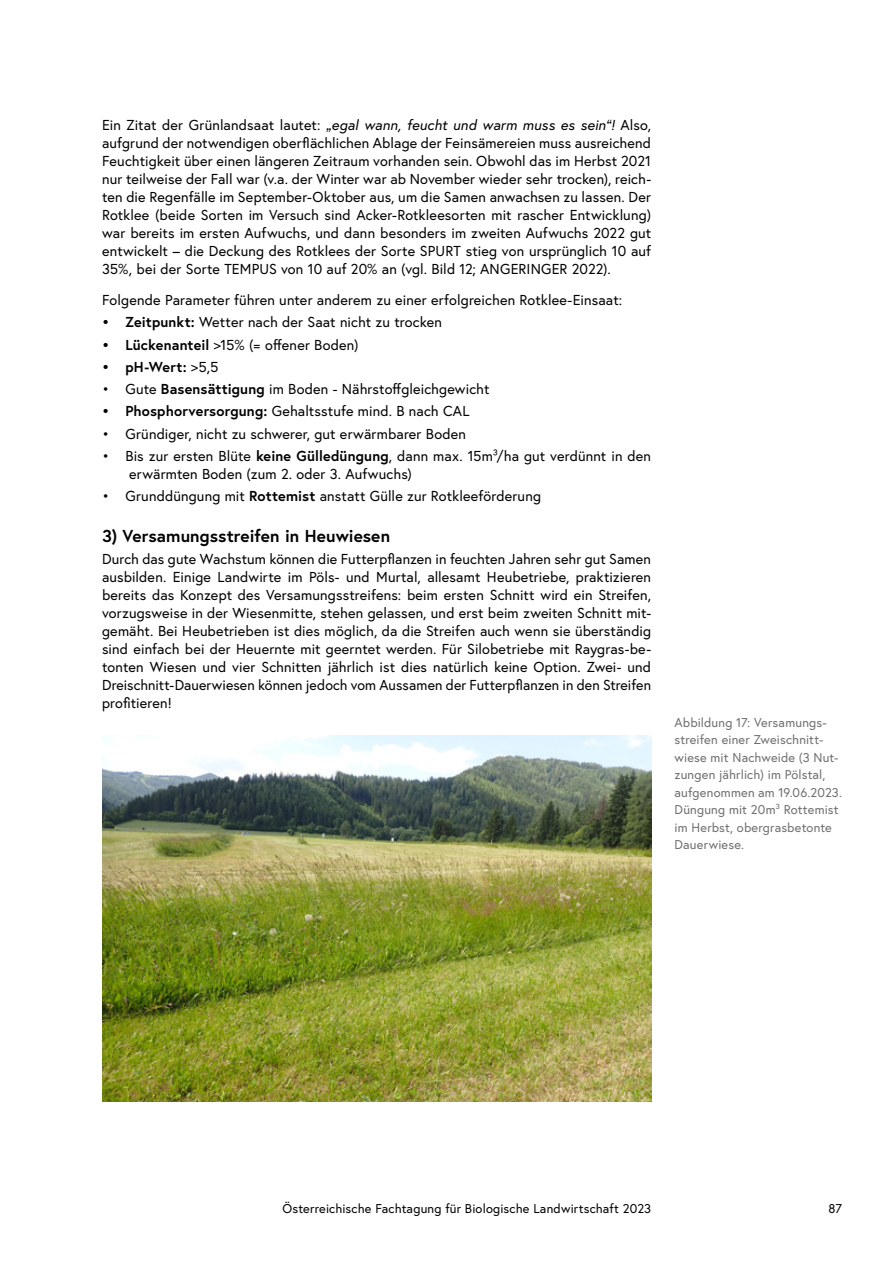
<style>
.page{position:relative;width:893px;height:1263px;background:#fff}
.page>*{position:absolute;margin:0;border:0;box-sizing:border-box;transform-origin:0 0}
.t1{font:700 17.25px "Europa Austria";letter-spacing:.005em;color:#000}
.t2{font:14.4px/18px "Europa Austria";letter-spacing:.01em;color:#000;text-align:justify}
.t3{font:700 14.4px "Europa Austria";letter-spacing:.02em;color:#000}
.t4{font:12.75px/17.5px "Europa Austria";letter-spacing:.015em;color:#706f6f}
.t5{font:12.75px "Europa Austria";letter-spacing:.015em;color:#000}
.s1{font-style:italic}
.s2{font-weight:700}
.s3{font-weight:400}
</style>
<div class="page">
<img style="left:102px;top:736px;width:549px;height:365px">
<p class="t2" style="left:102px;top:116px;width:551px">Ein Zitat der Grünlandsaat lautet: <span class="s1">„egal wann, feucht und warm muss es sein“!</span> Also, aufgrund der notwendigen oberflächlichen Ablage der Feinsämereien muss ausreichend Feuchtigkeit über einen längeren Zeitraum vorhanden sein. Obwohl das im Herbst 2021 nur teilweise der Fall war (v.a. der Winter war ab November wieder sehr trocken), reich&shy;ten die Regenfälle im September-Oktober aus, um die Samen anwachsen zu lassen. Der Rotklee (beide Sorten im Versuch sind Acker-Rotkleesorten mit rascher Entwicklung) war bereits im ersten Aufwuchs, und dann besonders im zweiten Aufwuchs 2022 gut entwickelt – die Deckung des Rotklees der Sorte SPURT stieg von ursprünglich 10 auf 35%, bei der Sorte TEMPUS von 10 auf 20% an (vgl. Bild 12; ANGERINGER 2022).</p>
<p class="t2" style="left:102px;top:291px;width:522px">Folgende Parameter führen unter anderem zu einer erfolgreichen Rotklee-Einsaat:</p>
<p class="t2" style="left:102px;top:313px;width:341px"><span class="s2">• Zeitpunkt:</span> Wetter nach der Saat nicht zu trocken</p>
<p class="t2" style="left:102px;top:335px;width:258px"><span class="s2">• Lückenanteil</span> &gt;15% (= offener Boden)</p>
<p class="t3" style="left:102px;top:357px;width:118px">• pH-Wert: <span class="s3">&gt;5,5</span></p>
<p class="t2" style="left:102px;top:380px;width:389px">• Gute <span class="s2">Basensättigung</span> im Boden - Nährstoffgleichgewicht</p>
<p class="t2" style="left:102px;top:402px;width:369px"><span class="s2">• Phosphorversorgung:</span> Gehaltsstufe mind. B nach CAL</p>
<p class="t2" style="left:102px;top:424px;width:365px">• Gründiger, nicht zu schwerer, gut erwärmbarer Boden</p>
<p class="t2" style="left:129px;top:447px;width:524px;text-indent:-27px">• Bis zur ersten Blüte <span class="s2">keine Gülledüngung</span>, dann max. 15m³/ha gut verdünnt in den erwärmten Boden (zum 2. oder 3. Aufwuchs)</p>
<p class="t2" style="left:102px;top:487px;width:440px">• Grunddüngung mit <span class="s2">Rottemist</span> anstatt Gülle zur Rotkleeförderung</p>
<p class="t1" style="left:102px;top:524px;width:290px">3) Versamungsstreifen in Heuwiesen</p>
<p class="t2" style="left:102px;top:550px;width:551px">Durch das gute Wachstum können die Futterpflanzen in feuchten Jahren sehr gut Samen ausbilden. Einige Landwirte im Pöls- und Murtal, allesamt Heubetriebe, praktizieren bereits das Konzept des Versamungsstreifens: beim ersten Schnitt wird ein Streifen, vorzugsweise in der Wiesenmitte, stehen gelassen, und erst beim zweiten Schnitt mit&shy;gemäht. Bei Heubetrieben ist dies möglich, da die Streifen auch wenn sie überständig sind einfach bei der Heuernte mit geerntet werden. Für Silobetriebe mit Raygras-be&shy;tonten Wiesen und vier Schnitten jährlich ist dies natürlich keine Option. Zwei- und Dreischnitt-Dauerwiesen können jedoch vom Aussamen der Futterpflanzen in den Streifen profitieren!</p>
<p class="t4" style="left:674px;top:713px;width:169px">Abbildung 17: Versamungs&shy;streifen einer Zweischnitt&shy;wiese mit Nachweide (3 Nut&shy;zungen jährlich) im Pölstal, aufgenommen am 19.06.2023.<br>Düngung mit 20m³ Rottemist im Herbst, obergrasbetonte<br>Dauerwiese.</p>
<p class="t5" style="left:282px;top:1200px;width:370px">Österreichische Fachtagung für Biologische Landwirtschaft 2023</p>
<p class="t5" style="left:829px;top:1200px;width:15px">87</p>
</div>
